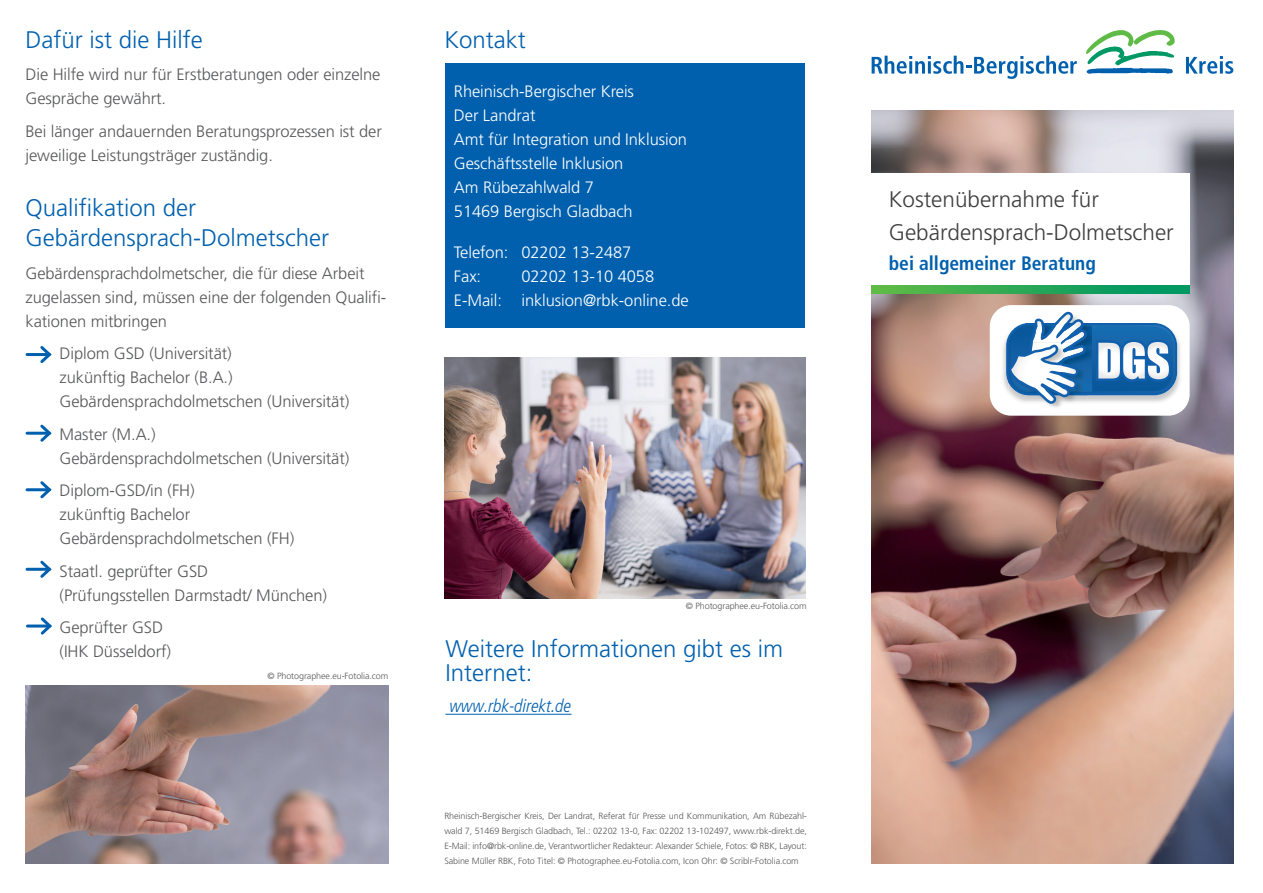
<style>
.page{position:relative;width:1263px;height:893px;background:#fff}
.page>*{position:absolute;margin:0;border:0;box-sizing:border-box;transform-origin:0 0}
.t1{font:300 24px/30px "Frutiger LT Std";color:#0160ae}
.t2{font:300 22.5px/33px "Frutiger LT Std";color:#3e3e3f}
.t3{font:700 condensed 19.5px "Frutiger LT Std";color:#0160ae}
.t4{font:italic 300 condensed 18px "Frutiger LT Std";letter-spacing:-.005em;color:#0160ae}
.t5{font:300 16.5px/24px "Frutiger LT Std";letter-spacing:-.005em;color:#57585a}
.t6{font:300 16.5px/24px "Frutiger LT Std";letter-spacing:-.005em;color:#fff}
.t7{font:300 9px/15px "Frutiger LT Std";letter-spacing:-.01em;color:#57585a;text-align:justify}
</style>
<div class="page">
<img style="left:871px;top:110px;width:362px;height:754px">
<div style="left:990px;top:305px;width:199px;height:111px;background:#fff;border-radius:21px"></div>
<svg style="left:1186px;top:56px;width:47px;height:18px"></svg>
<svg style="left:1086px;top:30px;width:89px;height:44px"></svg>
<svg style="left:872px;top:56px;width:205px;height:23px"></svg>
<div style="left:445px;top:64px;width:360px;height:264px;background:#0160ae"></div>
<div style="left:812px;top:173px;width:377px;height:121px;background:#fff"></div>
<svg style="left:871px;top:285px;width:318px;height:9px;background:#2aa756"></svg>
<hr style="left:27px;top:353px;width:22px;height:3px;background:#0160ae">
<svg style="left:40px;top:346px;width:12px;height:17px"></svg>
<hr style="left:27px;top:432px;width:22px;height:3px;background:#0160ae">
<svg style="left:38px;top:424px;width:14px;height:18px"></svg>
<hr style="left:27px;top:488px;width:22px;height:3px;background:#0160ae">
<svg style="left:38px;top:481px;width:14px;height:18px"></svg>
<hr style="left:27px;top:568px;width:22px;height:3px;background:#0160ae">
<svg style="left:38px;top:560px;width:14px;height:18px"></svg>
<hr style="left:27px;top:624px;width:23px;height:3px;background:#0160ae">
<svg style="left:38px;top:617px;width:14px;height:18px"></svg>
<img style="left:26px;top:686px;width:362px;height:178px">
<hr style="left:445px;top:714px;width:127px;height:1px;background:#0160ae">
<img style="left:444px;top:358px;width:362px;height:241px">
<img style="left:1003px;top:338px;width:177px;height:51px">
<img style="left:1048px;top:404px;width:14px;height:4px">
<svg style="left:1006px;top:312px;width:171px;height:92px"></svg>
<h1 class="t1" style="left:26px;top:25px;width:179px">Dafür ist die Hilfe</h1>
<p class="t5" style="left:26px;top:63px;width:356px">Die Hilfe wird nur für Erstberatungen oder einzelne<br>Gespräche gewährt.</p>
<p class="t5" style="left:26px;top:119px;width:358px">Bei länger andauernden Beratungsprozessen ist der jeweilige Leistungsträger zuständig.</p>
<h1 class="t1" style="left:26px;top:193px;width:305px">Qualifikation der<br>Gebärdensprach-Dolmetscher</h1>
<p class="t5" style="left:26px;top:261px;width:362px">Gebärdensprachdolmetscher, die für diese Arbeit zugelassen sind, müssen eine der folgenden Qualifi&shy;kationen mitbringen</p>
<p class="t5" style="left:60px;top:342px;width:291px">Diplom GSD (Universität)<br>zukünftig Bachelor (B.A.)<br>Gebärdensprachdolmetschen (Universität)</p>
<p class="t5" style="left:60px;top:422px;width:291px">Master (M.A.)<br>Gebärdensprachdolmetschen (Universität)</p>
<p class="t5" style="left:60px;top:479px;width:236px">Diplom-GSD/in (FH)<br>zukünftig Bachelor<br>Gebärdensprachdolmetschen (FH)</p>
<p class="t5" style="left:60px;top:559px;width:269px">Staatl. geprüfter GSD<br>(Prüfungsstellen Darmstadt/ München)</p>
<p class="t5" style="left:60px;top:616px;width:113px">Geprüfter GSD (IHK Düsseldorf)</p>
<p class="t7" style="left:268px;top:669px;width:122px">© Photographee.eu-Fotolia.com</p>
<h1 class="t1" style="left:444px;top:25px;width:83px">Kontakt</h1>
<p class="t6" style="left:454px;top:80px;width:234px">Rheinisch-Bergischer Kreis<br>Der Landrat<br>Amt für Integration und Inklusion<br>Geschäftsstelle Inklusion<br>Am Rübezahlwald 7<br>51469 Bergisch Gladbach</p>
<p class="t6" style="left:454px;top:241px;width:179px">Telefon: 02202 13-2487<br>Fax:</p>
<p class="t6" style="left:454px;top:265px;width:236px;text-indent:68px">02202 13-10 4058<br>E-Mail: inklusion@rbk-online.de</p>
<p class="t7" style="left:686px;top:599px;width:122px">© Photographee.eu-Fotolia.com</p>
<h1 class="t1" style="left:445px;top:637px;width:339px;line-height:24px">Weitere Informationen gibt es im<br>Internet:</h1>
<p class="t4" style="left:450px;top:696px;width:123px">www.rbk-direkt.de</p>
<p class="t7" style="left:444px;top:808px;width:364px">Rheinisch-Bergischer Kreis, Der Landrat, Referat für Presse und Kommunikation, Am Rübezahl&shy;wald 7, 51469 Bergisch Gladbach, Tel.: 02202 13-0, Fax: 02202 13-102497, www.rbk-direkt.de, E-Mail: info@rbk-online.de, Verantwortlicher Redakteur: Alexander Schiele, Fotos: © RBK, Layout:<br>Sabine Müller RBK, Foto Titel: © Photographee.eu-Fotolia.com, Icon Ohr: © Scriblr-Fotolia.com</p>
<h2 class="t2" style="left:889px;top:183px;width:287px">Kostenübernahme für<br>Gebärdensprach-Dolmetscher</h2>
<p class="t3" style="left:889px;top:252px;width:209px">bei allgemeiner Beratung</p>
</div>
